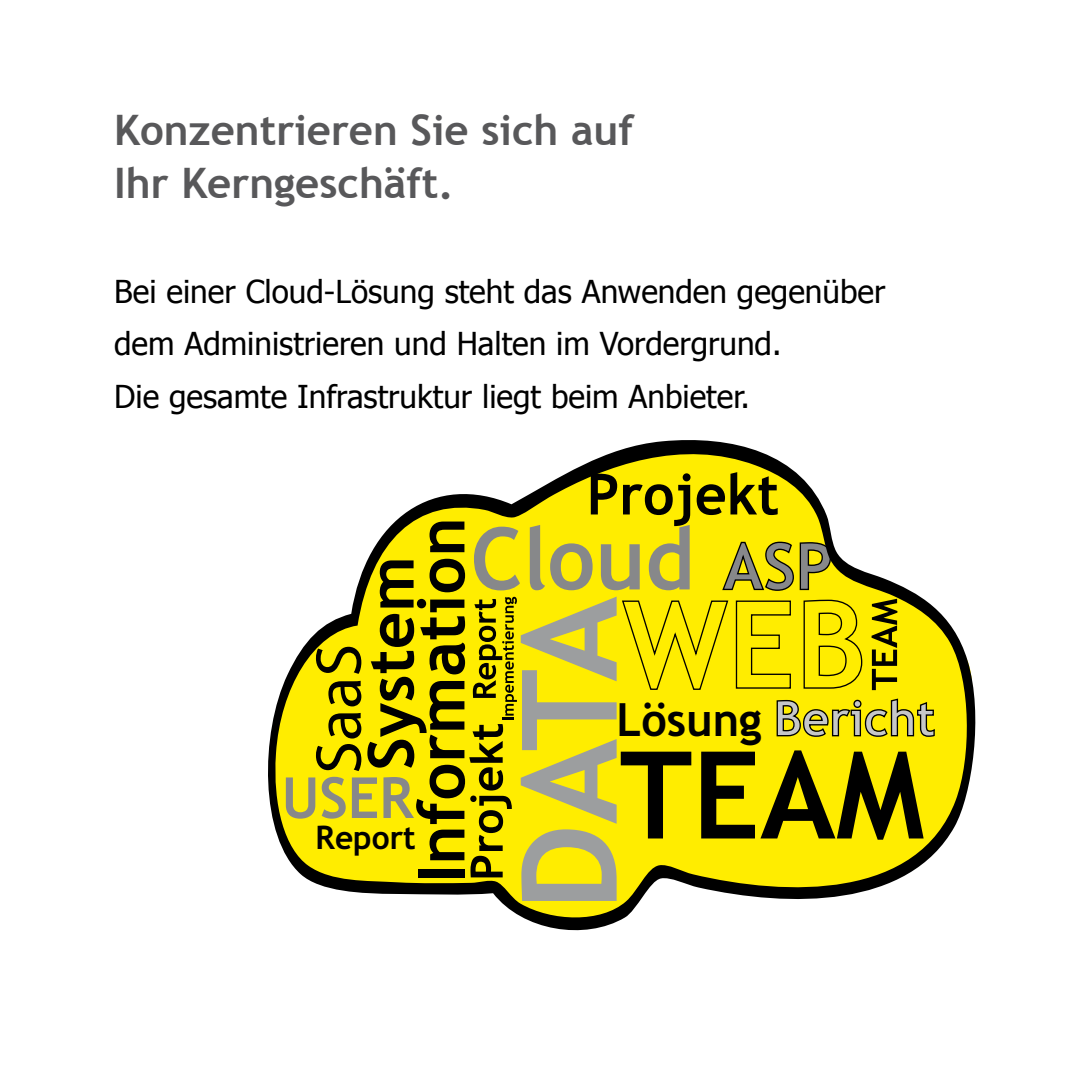
<style>
.page{position:relative;width:1072px;height:1072px;background:#fff}
.page>*{position:absolute;margin:0;border:0;box-sizing:border-box;transform-origin:0 0}
.t1{font:700 121.45px "Trebuchet MS";color:#000}
.t2{font:700 86.27px "Trebuchet MS";color:#87888a}
.t3{font:700 56.7px "Trebuchet MS";color:#000}
.t4{font:700 56.7px "Trebuchet MS";color:#87888a}
.t5{font:700 48.48px "Trebuchet MS";color:#c6c7c8}
.t6{font:700 42px/52.5px "Trebuchet MS";color:#58585a}
.t7{font:700 32.38px "Trebuchet MS";color:#000}
.t8{font:31.5px/52.5px "Tahoma";color:#000}
.s1{font-size:64.75px}
.s2{font-size:45.85px;color:#000}
</style>
<div class="page">
<svg style="left:268px;top:440px;width:708px;height:490px;fill:#ffed00"></svg>
<h3 class="t6" style="left:114px;top:104px;width:521px">Konzentrieren Sie sich auf<br>Ihr Kerngeschäft.</h3>
<p class="t8" style="left:114px;top:263px;width:772px">Bei einer Cloud-Lösung steht das Anwenden gegenüber dem Administrieren und Halten im Vordergrund.<br>Die gesamte Infrastruktur liegt beim Anbieter.</p>
<h3 class="t3" style="left:586px;top:459px;width:194px">Projekt</h3>
<h2 class="t2" style="left:470px;top:505px;width:364px">Cloud <span class="s1">ASP</span></h2>
<h3 class="t4" style="left:282px;top:762px;width:133px">USER</h3>
<p class="t7" style="left:315px;top:817px;width:102px">Report</p>
<h3 class="t5" style="left:616px;top:688px;width:320px"><span class="s2">Lösung</span> Bericht</h3>
<h1 class="t1" style="left:619px;top:719px;width:306px">TEAM</h1>
</div>
